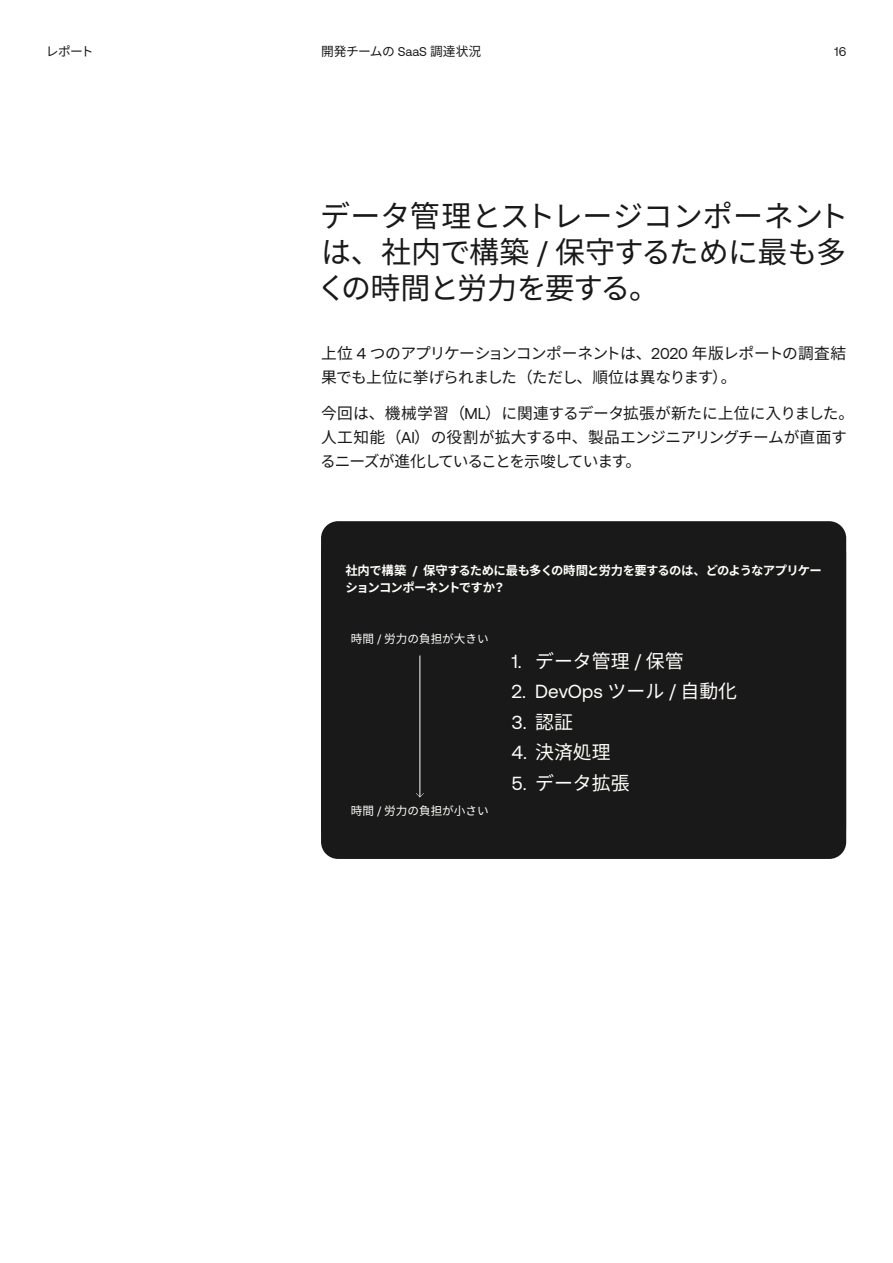
<style>
.page{position:relative;width:893px;height:1263px;background:#fff}
.page>*{position:absolute;margin:0;border:0;box-sizing:border-box;transform-origin:0 0}
.t1{font:30px/36px "Noto Sans CJ Kjp";letter-spacing:-.02em;color:#191919;text-align:justify}
.t2{font:18.9px "Noto Sans CJ Kjp";color:#fffefa}
.t3{font:18.9px "Aeonik";color:#fffefa}
.t4{font:15.75px/24px "Noto Sans CJ Kjp";letter-spacing:-.03em;color:#191919}
.t5{font:12.75px "Noto Sans CJ Kjp";letter-spacing:-.02em;color:#191919}
.t6{font:12.75px "Noto Sans CJ Kjp";letter-spacing:-.045em;color:#191919}
.t7{font:12.75px "Aeonik";color:#191919}
.t8{font:700 12.3px/17.4px "Noto Sans CJ Kjp";letter-spacing:-.055em;color:#fffefa}
.t9{font:11.7px "Noto Sans CJ Kjp";color:#fffefa}
.s1{font-family:"Aeonik"}
.s2{font-family:"Noto Sans CJ Kjp"}
</style>
<div class="page">
<div style="left:321px;top:521px;width:525px;height:338px;background:#191919;border-radius:17px"></div>
<hr style="left:420px;top:655px;width:1px;height:142px;background:#fffefa">
<svg style="left:416px;top:793px;width:8px;height:4px"></svg>
<p class="t6" style="left:46px;top:44px;width:49px">レポート</p>
<p class="t5" style="left:321px;top:44px;width:162px">開発チームの <span class="s1">SaaS</span> 調達状況</p>
<p class="t7" style="left:835px;top:45px;width:13px">16</p>
<h1 class="t1" style="left:317px;top:199px;width:533px">データ管理とストレージコンポーネントは、社内で構築 <span class="s1">/</span> 保守するために最も多くの時間と労力を要する。</h1>
<p class="t4" style="left:321px;top:341px;width:527px">上位 <span class="s1">4</span> つのアプリケーションコンポーネントは、<span class="s1">2020</span> 年版レポートの調査結果でも上位に挙げられました（ただし、順位は異なります）。</p>
<p class="t4" style="left:320px;top:401px;width:535px">今回は、機械学習（<span class="s1">ML</span>）に関連するデータ拡張が新たに上位に入りました。人工知能（<span class="s1">AI</span>）の役割が拡大する中、製品エンジニアリングチームが直面するニーズが進化していることを示唆しています。</p>
<p class="t8" style="left:345px;top:562px;width:478px">社内で構築 <span class="s1">/</span> 保守するために最も多くの時間と労力を要するのは、どのようなアプリケーションコンポーネントですか？</p>
<p class="t9" style="left:351px;top:632px;width:139px">時間 <span class="s1">/</span> 労力の負担が大きい</p>
<p class="t9" style="left:351px;top:804px;width:139px">時間 <span class="s1">/</span> 労力の負担が小さい</p>
<p class="t2" style="left:512px;top:650px;width:173px"><span class="s1">1.</span> データ管理 <span class="s1">/</span> 保管</p>
<p class="t3" style="left:512px;top:681px;width:227px">2. DevOps <span class="s2">ツール</span> / <span class="s2">自動化</span></p>
<p class="t3" style="left:512px;top:712px;width:62px">3. <span class="s2">認証</span></p>
<p class="t2" style="left:512px;top:742px;width:100px"><span class="s1">4.</span> 決済処理</p>
<p class="t2" style="left:512px;top:772px;width:119px"><span class="s1">5.</span> データ拡張</p>
</div>
